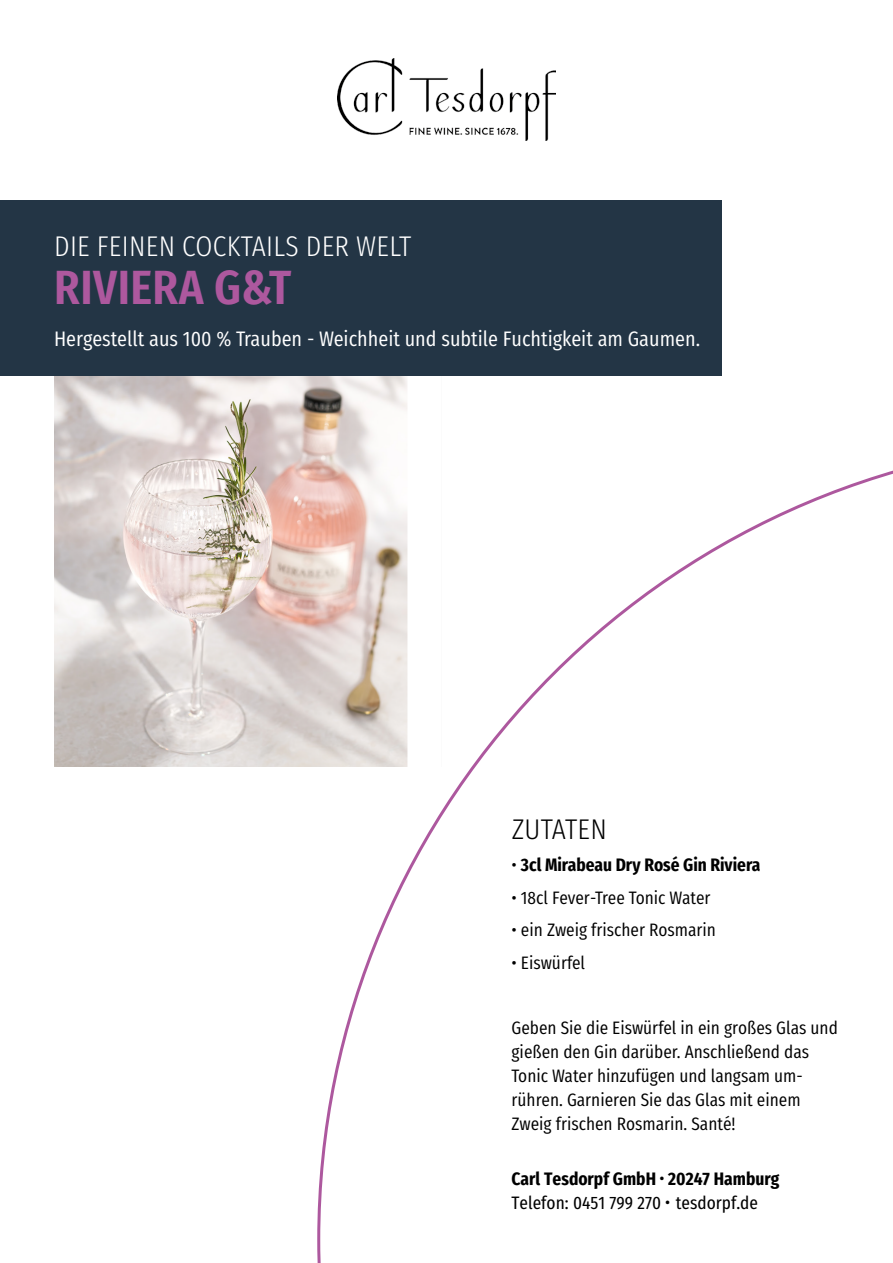
<style>
.page{position:relative;width:893px;height:1263px;background:#fff}
.page>*{position:absolute;margin:0;border:0;box-sizing:border-box;transform-origin:0 0}
.t1{font:600 48px "Fira Sans Condensed";letter-spacing:.01em;color:#ad589e}
.t2{font:300 28.5px "Fira Sans Condensed";letter-spacing:.01em;color:#fff}
.t3{font:300 28.5px "Fira Sans Condensed";letter-spacing:.01em;color:#000}
.t4{font:21px "Fira Sans Condensed";color:#fff}
.t5{font:18px/24px "Fira Sans Condensed";color:#000}
.t6{font:18px/24px "Fira Sans Condensed";color:#000}
.t7{font:700 18px "Fira Sans Condensed";color:#000}
.s1{font-weight:400}
.s2{font-weight:700}
.s3{font-weight:700;font-size:13.5px}
</style>
<div class="page">
<img style="left:54px;top:375px;width:401px;height:392px">
<div style="left:0;top:200px;width:722px;height:175px;background:#233545"></div>
<img style="left:337px;top:58px;width:219px;height:83px">
<svg style="left:317px;top:438px;width:576px;height:825px"></svg>
<h2 class="t2" style="left:54px;top:220px;width:359px">DIE FEINEN COCKTAILS DER WELT</h2>
<h1 class="t1" style="left:54px;top:243px;width:239px">RIVIERA G&amp;T</h1>
<p class="t4" style="left:54px;top:319px;width:648px">Hergestellt aus 100 % Trauben - Weichheit und subtile Fuchtigkeit am Gaumen.</p>
<h2 class="t3" style="left:512px;top:802px;width:97px">ZUTATEN</h2>
<p class="t7" style="left:512px;top:848px;width:250px"><span class="s1">•</span> 3cl Mirabeau Dry Rosé Gin Riviera</p>
<p class="t5" style="left:512px;top:883px;width:200px">• 18cl Fever-Tree Tonic Water</p>
<p class="t5" style="left:512px;top:916px;width:206px">• ein Zweig frischer Rosmarin</p>
<p class="t5" style="left:512px;top:948px;width:75px">• Eiswürfel</p>
<p class="t5" style="left:512px;top:1013px;width:328px">Geben Sie die Eiswürfel in ein großes Glas und gießen den Gin darüber. Anschließend das Tonic Water hinzufügen und langsam um&shy;rühren. Garnieren Sie das Glas mit einem Zweig frischen Rosmarin. Santé!</p>
<p class="t6" style="left:512px;top:1165px;width:269px"><span class="s2">Carl Tesdorpf GmbH</span> <span class="s3">•</span> <span class="s2">20247 Hamburg<br></span>Telefon: 0451 799 270 <span class="s3">•</span> tesdorpf.de</p>
</div>
